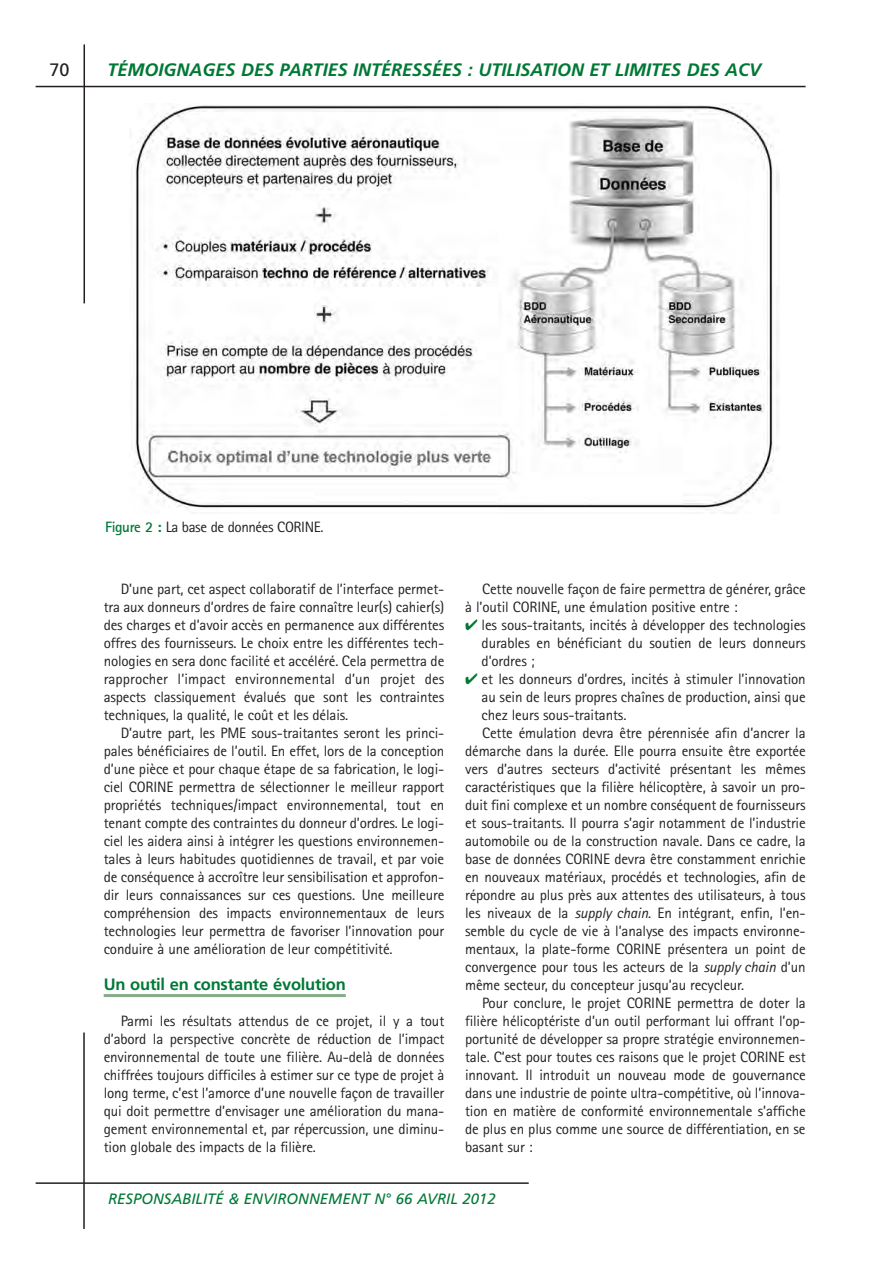
<style>
.page{position:relative;width:889px;height:1269px;background:#fff}
.page>*{position:absolute;margin:0;border:0;box-sizing:border-box;transform-origin:0 0}
.t1{font:italic 700 18px "Frutiger";color:#007836}
.t2{font:18px "Frutiger";color:#231f20}
.t3{font:700 16.5px "Frutiger";letter-spacing:-.01em;color:#007836}
.t4{font:15px/18px "Rotis Sans Serif";letter-spacing:-.01em;color:#231f20;text-align:justify}
.t5{font:italic 15px "Frutiger";color:#007836}
.s1{font-weight:700;color:#007836}
.s2{color:#007836}
.s3{font-style:italic}
</style>
<div class="page">
<hr style="left:104px;top:994px;width:242px;height:3px;background:#86ad89">
<hr style="left:36px;top:86px;width:769px;height:1px;background:#231f20">
<hr style="left:83px;top:44px;width:2px;height:259px;background:#231f20">
<hr style="left:83px;top:1032px;width:2px;height:197px;background:#231f20">
<hr style="left:36px;top:1182px;width:492px;height:2px;background:#231f20">
<img style="left:134px;top:105px;width:645px;height:405px">
<p class="t2" style="left:50px;top:63px;width:22px">70</p>
<p class="t1" style="left:107px;top:62px;width:655px">TÉMOIGNAGES DES PARTIES INTÉRESSÉES : UTILISATION ET LIMITES DES ACV</p>
<p class="t4" style="left:105px;top:520px;width:220px"><span class="s1">Figure 2 :</span> La base de données CORINE.</p>
<p class="t4" style="left:121px;top:581px;width:325px">D’une part, cet aspect collaboratif de l’interface permet-</p>
<p class="t4" style="left:104px;top:599px;width:342px">tra aux donneurs d’ordres de faire connaître leur(s) cahier(s)</p>
<p class="t4" style="left:104px;top:617px;width:342px">des charges et d’avoir accès en permanence aux différentes</p>
<p class="t4" style="left:104px;top:635px;width:342px">offres des fournisseurs. Le choix entre les différentes tech-</p>
<p class="t4" style="left:104px;top:653px;width:342px">nologies en sera donc facilité et accéléré. Cela permettra de</p>
<p class="t4" style="left:104px;top:671px;width:342px">rapprocher l’impact environnemental d’un projet des</p>
<p class="t4" style="left:104px;top:689px;width:342px">aspects classiquement évalués que sont les contraintes</p>
<p class="t4" style="left:104px;top:707px;width:246px">techniques, la qualité, le coût et les délais.</p>
<p class="t4" style="left:121px;top:725px;width:325px">D’autre part, les PME sous-traitantes seront les princi-</p>
<p class="t4" style="left:104px;top:743px;width:342px">pales bénéficiaires de l’outil. En effet, lors de la conception</p>
<p class="t4" style="left:104px;top:761px;width:342px">d’une pièce et pour chaque étape de sa fabrication, le logi-</p>
<p class="t4" style="left:104px;top:779px;width:342px">ciel CORINE permettra de sélectionner le meilleur rapport</p>
<p class="t4" style="left:104px;top:797px;width:342px">propriétés techniques/impact environnemental, tout en</p>
<p class="t4" style="left:104px;top:815px;width:342px">tenant compte des contraintes du donneur d’ordres. Le logi-</p>
<p class="t4" style="left:104px;top:833px;width:342px">ciel les aidera ainsi à intégrer les questions environnemen-</p>
<p class="t4" style="left:104px;top:851px;width:342px">tales à leurs habitudes quotidiennes de travail, et par voie</p>
<p class="t4" style="left:104px;top:869px;width:342px">de conséquence à accroître leur sensibilisation et approfon-</p>
<p class="t4" style="left:104px;top:887px;width:342px">dir leurs connaissances sur ces questions. Une meilleure</p>
<p class="t4" style="left:104px;top:905px;width:342px">compréhension des impacts environnementaux de leurs</p>
<p class="t4" style="left:104px;top:923px;width:342px">technologies leur permettra de favoriser l’innovation pour</p>
<p class="t4" style="left:104px;top:941px;width:290px">conduire à une amélioration de leur compétitivité.</p>
<p class="t3" style="left:104px;top:977px;width:244px">Un outil en constante évolution</p>
<p class="t4" style="left:104px;top:1013px;width:342px;text-indent:17px">Parmi les résultats attendus de ce projet, il y a tout d’abord la perspective concrète de réduction de l’impact environnemental de toute une filière. Au-delà de données chiffrées toujours difficiles à estimer sur ce type de projet à long terme, c’est l’amorce d’une nouvelle façon de travailler qui doit permettre d’envisager une amélioration du mana&shy;gement environnemental et, par répercussion, une diminu&shy;tion globale des impacts de la filière.</p>
<p class="t4" style="left:465px;top:581px;width:342px;text-indent:17px">Cette nouvelle façon de faire permettra de générer, grâce à l’outil CORINE, une émulation positive entre :</p>
<p class="t4" style="left:481px;top:617px;width:325px;text-indent:-16px"><span class="s2">✔</span> les sous-traitants, incités à développer des technologies durables en bénéficiant du soutien de leurs donneurs d’ordres ;</p>
<p class="t4" style="left:465px;top:671px;width:342px"><span class="s2">✔</span> et les donneurs d’ordres, incités à stimuler l’innovation</p>
<p class="t4" style="left:481px;top:689px;width:325px">au sein de leurs propres chaînes de production, ainsi que</p>
<p class="t4" style="left:481px;top:707px;width:146px">chez leurs sous-traitants.</p>
<p class="t4" style="left:482px;top:725px;width:325px">Cette émulation devra être pérennisée afin d’ancrer la</p>
<p class="t4" style="left:465px;top:743px;width:342px">démarche dans la durée. Elle pourra ensuite être exportée</p>
<p class="t4" style="left:465px;top:761px;width:342px">vers d’autres secteurs d’activité présentant les mêmes</p>
<p class="t4" style="left:465px;top:779px;width:342px">caractéristiques que la filière hélicoptère, à savoir un pro-</p>
<p class="t4" style="left:465px;top:797px;width:342px">duit fini complexe et un nombre conséquent de fournisseurs</p>
<p class="t4" style="left:465px;top:815px;width:342px">et sous-traitants. Il pourra s’agir notamment de l’industrie</p>
<p class="t4" style="left:465px;top:833px;width:342px">automobile ou de la construction navale. Dans ce cadre, la</p>
<p class="t4" style="left:465px;top:851px;width:342px">base de données CORINE devra être constamment enrichie</p>
<p class="t4" style="left:465px;top:869px;width:342px">en nouveaux matériaux, procédés et technologies, afin de</p>
<p class="t4" style="left:465px;top:887px;width:342px">répondre au plus près aux attentes des utilisateurs, à tous</p>
<p class="t4" style="left:465px;top:905px;width:342px">les niveaux de la <span class="s3">supply chain</span>. En intégrant, enfin, l’en-</p>
<p class="t4" style="left:465px;top:923px;width:342px">semble du cycle de vie à l’analyse des impacts environne-</p>
<p class="t4" style="left:465px;top:941px;width:342px">mentaux, la plate-forme CORINE présentera un point de</p>
<p class="t4" style="left:465px;top:959px;width:342px">convergence pour tous les acteurs de la <span class="s3">supply chain</span> d’un</p>
<p class="t4" style="left:465px;top:977px;width:280px">même secteur, du concepteur jusqu’au recycleur.</p>
<p class="t4" style="left:482px;top:995px;width:325px">Pour conclure, le projet CORINE permettra de doter la</p>
<p class="t4" style="left:465px;top:1013px;width:342px">filière hélicoptériste d’un outil performant lui offrant l’op-</p>
<p class="t4" style="left:465px;top:1031px;width:342px">portunité de développer sa propre stratégie environnemen-</p>
<p class="t4" style="left:465px;top:1049px;width:342px">tale. C’est pour toutes ces raisons que le projet CORINE est</p>
<p class="t4" style="left:465px;top:1067px;width:342px">innovant. Il introduit un nouveau mode de gouvernance</p>
<p class="t4" style="left:465px;top:1085px;width:342px">dans une industrie de pointe ultra-compétitive, où l’innova-</p>
<p class="t4" style="left:465px;top:1103px;width:342px">tion en matière de conformité environnementale s’affiche</p>
<p class="t4" style="left:465px;top:1121px;width:342px">de plus en plus comme une source de différentiation, en se</p>
<p class="t4" style="left:465px;top:1139px;width:69px">basant sur :</p>
<p class="t5" style="left:108px;top:1193px;width:389px">RESPONSABILITÉ &amp; ENVIRONNEMENT N° 66 AVRIL 2012</p>
</div>
